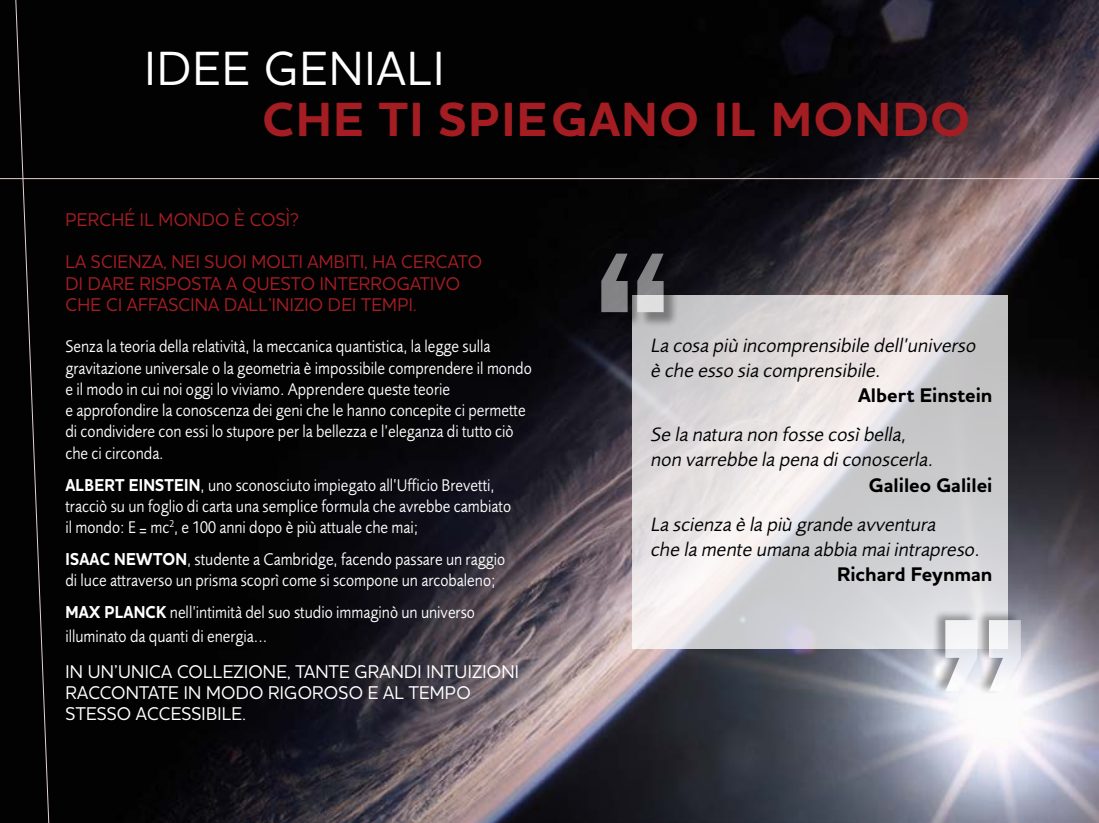
<style>
.page{position:relative;width:1099px;height:823px;background:#fff}
.page>*{position:absolute;margin:0;border:0;box-sizing:border-box;transform-origin:0 0}
.t1{font:700 48.75px "Houschka Pro";letter-spacing:.035em;color:#a31d23}
.t2{font:500 48.75px "Houschka Pro";letter-spacing:.035em;color:#fff;scale:.95 1}
.t3{font:italic 20px/25px "Foundry Sans";color:#000}
.t4{font:700 20px "Houschka Pro";color:#000}
.t5{font:500 18.75px/21.2px "Houschka Pro";letter-spacing:.015em;color:#a31d23;scale:.95 1}
.t6{font:500 18.75px/21.2px "Houschka Pro";letter-spacing:.015em;color:#fff;scale:.95 1}
.t7{font:17.5px/21.2px "Foundry Sans";color:#fff;scale:.9 1}
.s1{font-family:"Houschka Pro";font-weight:700}
.s2{font-family:"Calibri"}
</style>
<div class="page">
<img style="left:65px;top:0;width:1033px;height:822px">
<hr style="left:0;top:178px;width:1098px;height:1px;background:#e2d1cf">
<div style="left:0;top:0;width:65px;height:822px;background:#020202"></div>
<svg style="left:632px;top:295px;width:376px;height:353px;background:#dad8da"></svg>
<div style="left:603px;top:255px;width:76px;height:73px;background:#000;opacity:.75"></div>
<svg style="left:601px;top:253px;width:62px;height:59px;background:#646466"></svg>
<div style="left:931px;top:609px;width:89px;height:85px;background:#000;opacity:.75"></div>
<svg style="left:945px;top:619px;width:75px;height:72px"></svg>
<h1 class="t2" style="left:145px;top:37px;width:316px">IDEE GENIALI</h1>
<h1 class="t1" style="left:262px;top:88px;width:709px">CHE TI SPIEGANO IL MONDO</h1>
<p class="t5" style="left:66px;top:208px;width:247px">PERCHÉ IL MONDO È COSÌ?</p>
<p class="t5" style="left:66px;top:251px;width:440px">LA SCIENZA, NEI SUOI MOLTI AMBITI, HA CERCATO<br>DI DARE RISPOSTA A QUESTO INTERROGATIVO<br>CHE CI AFFASCINA DALL’INIZIO DEI TEMPI.</p>
<p class="t7" style="left:65px;top:336px;width:519px">Senza la teoria della relatività, la meccanica quantistica, la legge sulla gravitazione universale o la geometria è impossibile comprendere il mondo e il modo in cui noi oggi lo viviamo. Apprendere queste teorie<br>e approfondire la conoscenza dei geni che le hanno concepite ci permette di condividere con essi lo stupore per la bellezza e l’eleganza di tutto ciò che ci circonda.</p>
<p class="t7" style="left:65px;top:474px;width:496px"><span class="s1">ALBERT EINSTEIN</span>, uno sconosciuto impiegato all’Ufficio Brevetti, tracciò su un foglio di carta una semplice formula che avrebbe cambiato il mondo: E <span class="s2">=</span> mc<sup>2</sup>, e 100 anni dopo è più attuale che mai;</p>
<p class="t7" style="left:65px;top:548px;width:490px"><span class="s1">ISAAC NEWTON</span>, studente a Cambridge, facendo passare un raggio di luce attraverso un prisma scoprì come si scompone un arcobaleno;</p>
<p class="t7" style="left:65px;top:600px;width:456px;line-height:23.8px"><span class="s1">MAX PLANCK</span> nell’intimità del suo studio immaginò un universo illuminato da quanti di energia...</p>
<p class="t6" style="left:66px;top:659px;width:479px">IN UN’UNICA COLLEZIONE, TANTE GRANDI INTUIZIONI<br>RACCONTATE IN MODO RIGOROSO E AL TEMPO<br>STESSO ACCESSIBILE.</p>
<p class="t3" style="left:650px;top:333px;width:330px">La cosa più incomprensibile dell’universo è che esso sia comprensibile.</p>
<p class="t4" style="left:858px;top:382px;width:136px">Albert Einstein</p>
<p class="t3" style="left:650px;top:422px;width:288px">Se la natura non fosse cosìbella, non varrebbe la pena diconoscerla.</p>
<p class="t4" style="left:868px;top:471px;width:125px">Galileo Galilei</p>
<p class="t3" style="left:650px;top:511px;width:335px">La scienza è la più grande avventura<br>che la mente umana abbia maiintrapreso.</p>
<p class="t4" style="left:837px;top:560px;width:157px">Richard Feynman</p>
</div>
